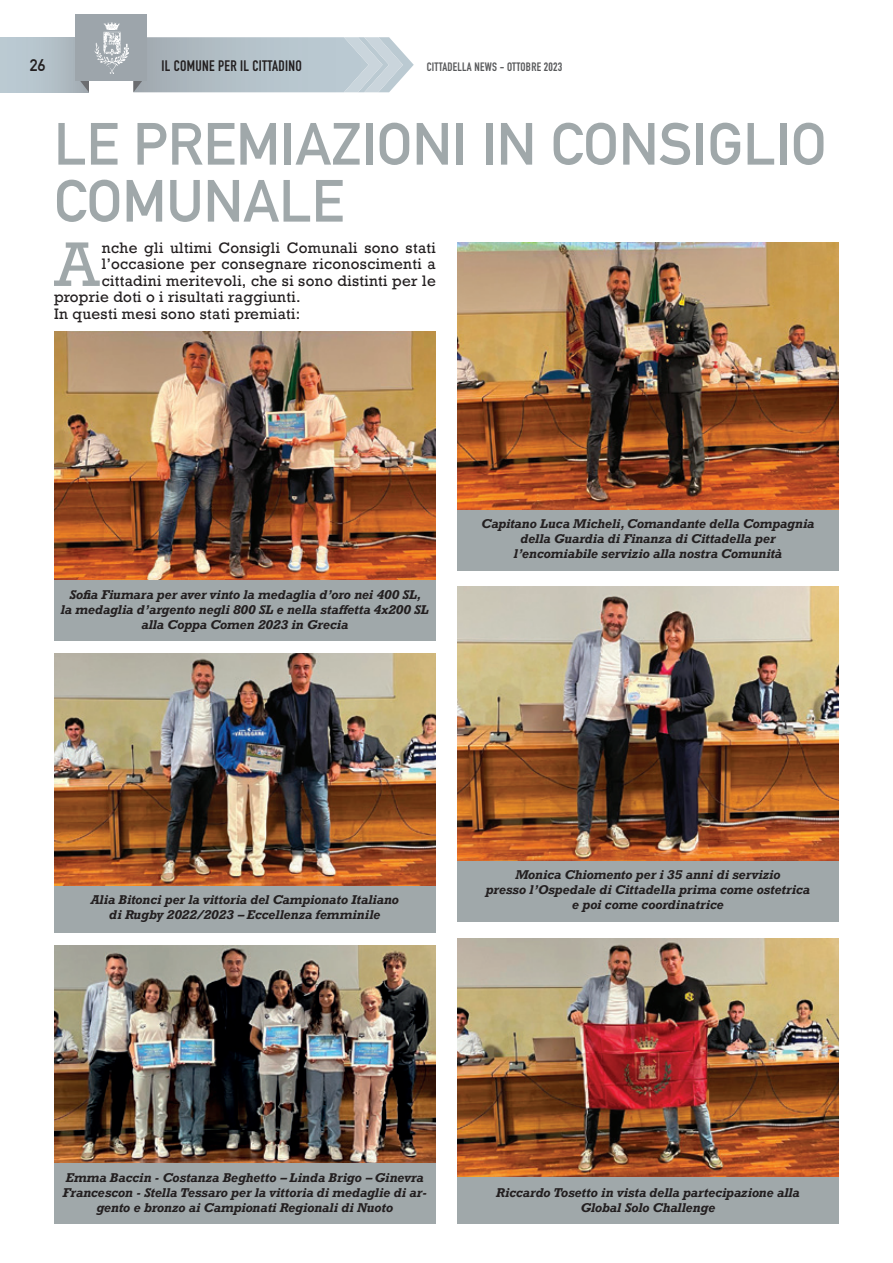
<style>
.page{position:relative;width:893px;height:1263px;background:#fff}
.page>*{position:absolute;margin:0;border:0;box-sizing:border-box;transform-origin:0 0}
.t1{font:59.1px "Rockwell";color:#a0a8aa}
.t2{font:700 58.5px/57px "DIN Alternate";color:#a0a8aa}
.t3{font:700 16.5px "DIN Alternate";color:#231f20}
.t4{font:700 15px "DIN Condensed";letter-spacing:.02em;color:#231f20}
.t5{font:14.25px "Rockwell";letter-spacing:.02em;color:#231f20}
.t6{font:italic 700 12px/15px "Rockwell";letter-spacing:-.01em;color:#231f20;text-align:center}
.t7{font:700 12px "DIN Condensed";letter-spacing:.02em;color:#57585a}
</style>
<div class="page">
<svg style="left:0;top:37px;width:75px;height:55px;background:#b5c2ca"></svg>
<svg style="left:133px;top:37px;width:281px;height:55px;background:#b8c4cc"></svg>
<svg style="left:75px;top:81px;width:14px;height:11px"></svg>
<div style="left:75px;top:15px;width:72px;height:66px;background:#9da5ab"></div>
<img style="left:94px;top:22px;width:34px;height:51px">
<img style="left:457px;top:938px;width:382px;height:239px">
<div style="left:457px;top:1177px;width:382px;height:47px;background:#a0a8aa"></div>
<img style="left:457px;top:242px;width:382px;height:268px">
<div style="left:457px;top:510px;width:382px;height:60px;background:#a0a8aa"></div>
<img style="left:457px;top:587px;width:382px;height:274px">
<div style="left:457px;top:861px;width:382px;height:60px;background:#a0a8aa"></div>
<img style="left:54px;top:653px;width:382px;height:233px">
<div style="left:54px;top:886px;width:382px;height:46px;background:#a0a8aa"></div>
<img style="left:54px;top:945px;width:382px;height:218px">
<div style="left:54px;top:1163px;width:382px;height:61px;background:#a0a8aa"></div>
<img style="left:54px;top:331px;width:382px;height:250px">
<div style="left:54px;top:581px;width:382px;height:60px;background:#a0a8aa"></div>
<h3 class="t3" style="left:30px;top:52px;width:17px">26</h3>
<p class="t4" style="left:162px;top:55px;width:142px">IL COMUNE PER IL CITTADINO</p>
<p class="t7" style="left:427px;top:58px;width:137px">CITTADELLA NEWS - OTTOBRE 2023</p>
<h2 class="t2" style="left:54px;top:112px;width:774px">LE PREMIAZIONI IN CONSIGLIO<br>COMUNALE</h2>
<h1 class="t1" style="left:53px;top:228px;width:49px">A</h1>
<p class="t5" style="left:102px;top:239px;width:335px">nche gli ultimi Consigli Comunali sono stati</p>
<p class="t5" style="left:102px;top:255px;width:335px">l’occasione per consegnare riconoscimenti a</p>
<p class="t5" style="left:102px;top:272px;width:335px">cittadini meritevoli, che si sono distinti per le</p>
<p class="t5" style="left:54px;top:288px;width:248px">proprie doti o i risultati raggiunti.</p>
<p class="t5" style="left:54px;top:305px;width:248px">In questi mesi sono stati premiati:</p>
<p class="t6" style="left:61px;top:587px;width:369px">Sofia Fiumara per aver vinto la medaglia d’oro nei 400 SL,<br>la medaglia d’argento negli 800 SL e nella staffetta 4x200 SL alla Coppa Comen 2023 in Grecia</p>
<p class="t6" style="left:481px;top:516px;width:335px">Capitano Luca Micheli, Comandante della Compagnia della Guardia di Finanza di Cittadella per l’encomiabile servizio alla nostra Comunità</p>
<p class="t6" style="left:91px;top:892px;width:310px">Alia Bitonci per la vittoria del Campionato Italiano di Rugby 2022/2023 – Eccellenza femminile</p>
<p class="t6" style="left:486px;top:867px;width:326px">Monica Chiomento per i 35 anni di servizio<br>presso l’Ospedale di Cittadella prima come ostetrica e poi come coordinatrice</p>
<p class="t6" style="left:63px;top:1169px;width:365px">Emma Baccin - Costanza Beghetto – Linda Brigo – Ginevra<br>Francescon - Stella Tessaro per la vittoria di medaglie di ar&shy;gento e bronzo ai Campionati Regionali di Nuoto</p>
<p class="t6" style="left:496px;top:1185px;width:305px">Riccardo Tosetto in vista della partecipazione alla<br>Global Solo Challenge</p>
</div>
